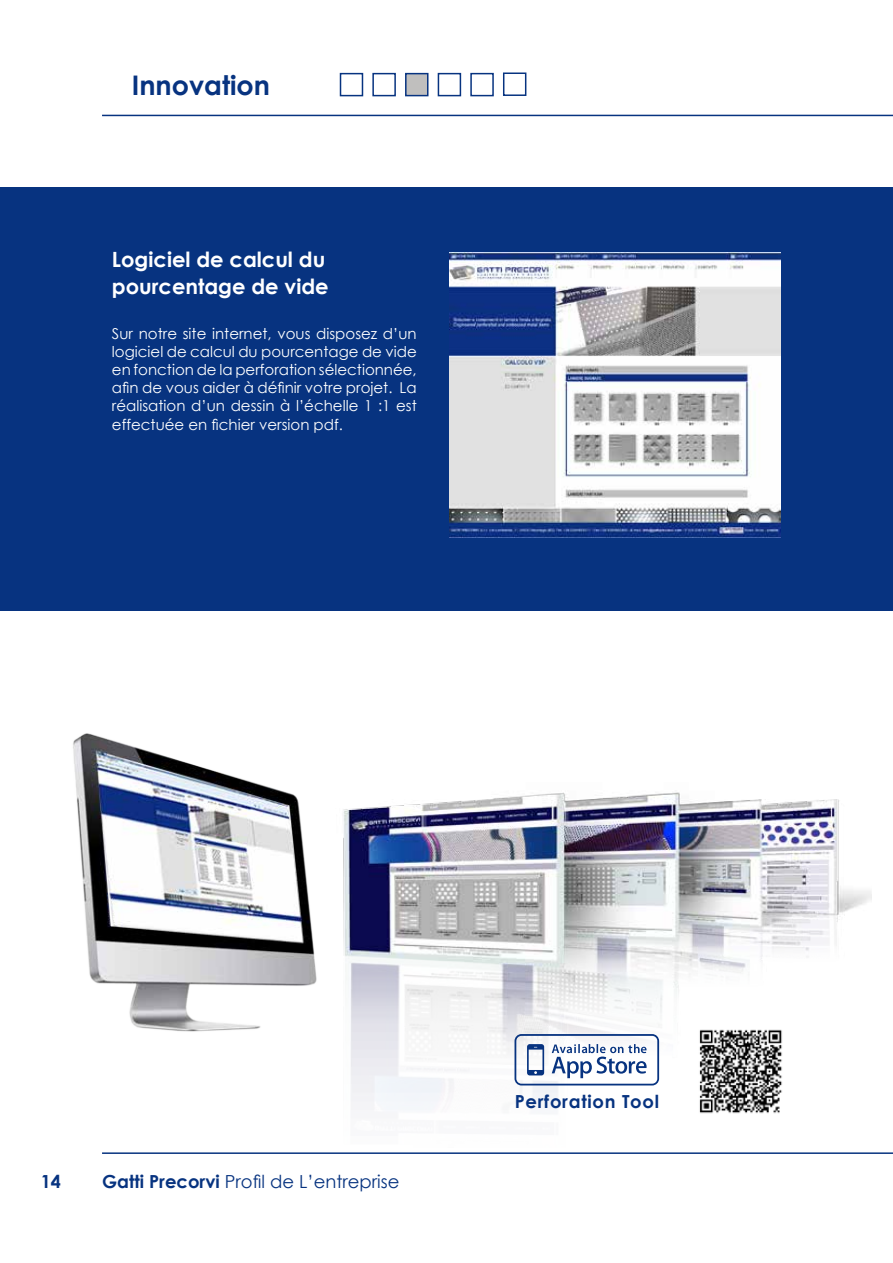
<style>
.page{position:relative;width:893px;height:1263px;background:#fff}
.page>*{position:absolute;margin:0;border:0;box-sizing:border-box;transform-origin:0 0}
.t1{font:700 27px "Century Gothic";color:#073380}
.t2{font:700 21px/27px "Century Gothic";color:#fff}
.t3{font:18px "Century Gothic";color:#073380}
.t4{font:700 18px "Century Gothic";letter-spacing:.04em;color:#073380}
.t5{font:15px/18px "Century Gothic";color:#fff;text-align:justify}
.s1{font-weight:700}
</style>
<div class="page">
<div style="left:0;top:187px;width:893px;height:424px;background:#073380"></div>
<hr style="left:102px;top:115px;width:791px;height:1px;background:#073380">
<hr style="left:102px;top:1152px;width:791px;height:2px;background:#073380">
<img style="left:449px;top:253px;width:331px;height:285px">
<div style="left:340px;top:73px;width:23px;height:23px;border:2px solid #073380"></div>
<div style="left:372px;top:73px;width:24px;height:23px;border:2px solid #073380"></div>
<div style="left:405px;top:73px;width:23px;height:23px;background:#c0bfbe;border:2px solid #073380"></div>
<div style="left:438px;top:73px;width:23px;height:23px;border:2px solid #073380"></div>
<div style="left:470px;top:73px;width:24px;height:23px;border:2px solid #073380"></div>
<img style="left:73px;top:733px;width:210px;height:299px">
<img style="left:283px;top:791px;width:588px;height:319px">
<div style="left:503px;top:72px;width:23px;height:24px;border:2px solid #073380"></div>
<svg style="left:514px;top:1034px;width:145px;height:51px"></svg>
<img style="left:689px;top:1019px;width:103px;height:95px">
<h1 class="t1" style="left:132px;top:65px;width:140px">Innovation</h1>
<h2 class="t2" style="left:112px;top:245px;width:218px">Logiciel de calcul du pourcentage de vide</h2>
<p class="t5" style="left:112px;top:324px;width:306px">Sur notre site internet, vous disposez d’un logiciel de calcul du pourcentage de vide en fonction de la perforation sélectionnée, afin de vous aider à définir votre projet. La réalisation d’un dessin à l’échelle 1 :1 est</p>
<p class="t5" style="left:112px;top:416px;width:233px">effectuée en fichier version pdf.</p>
<p class="t4" style="left:41px;top:1168px;width:22px">14</p>
<p class="t3" style="left:102px;top:1169px;width:299px"><span class="s1">Gatti Precorvi</span> Profil de L’entreprise</p>
<p class="t4" style="left:515px;top:1088px;width:146px">Perforation Tool</p>
</div>
